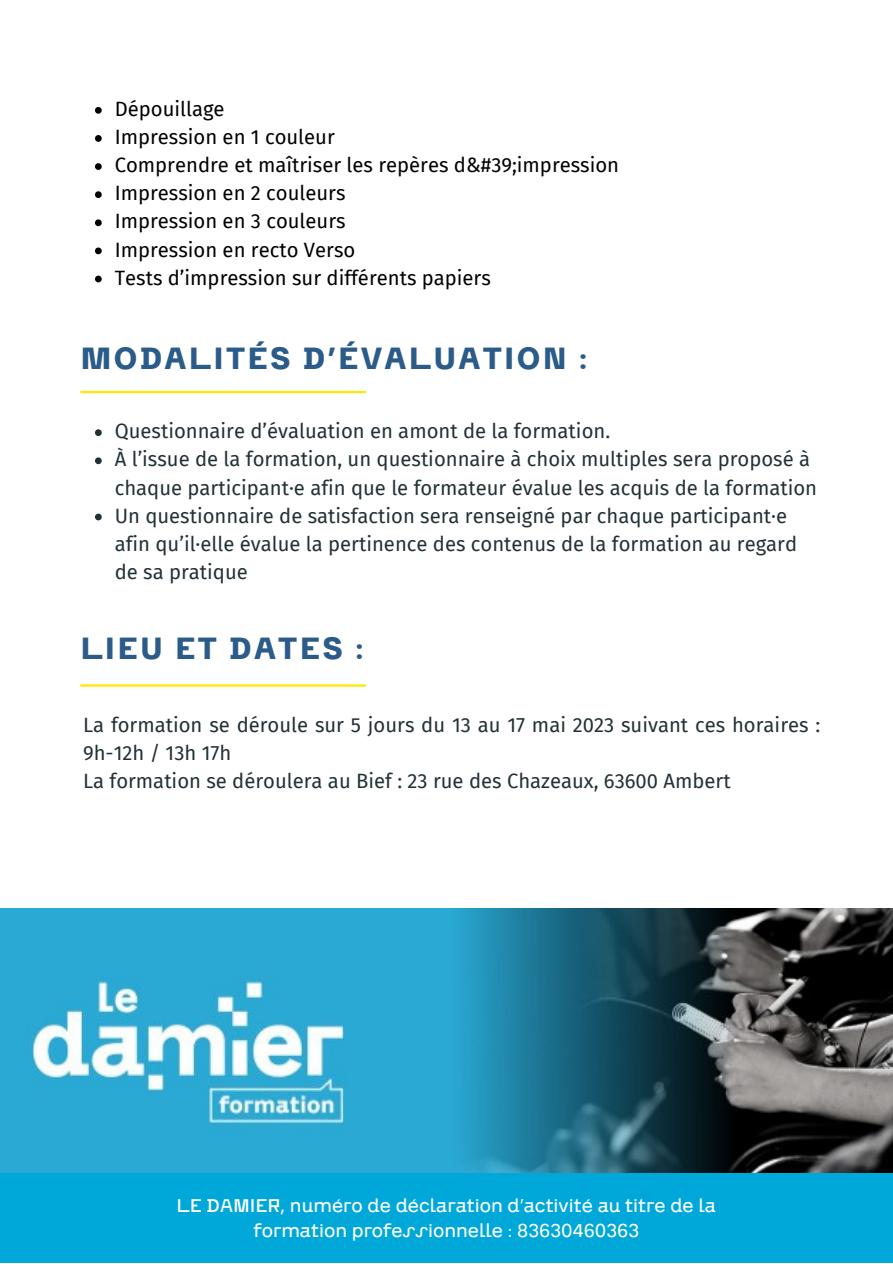
<style>
.page{position:relative;width:893px;height:1264px;background:#fff}
.page>*{position:absolute;margin:0;border:0;box-sizing:border-box;transform-origin:0 0}
.t1{font:700 30px "CA Saygon";letter-spacing:.075em;color:#2b5b89}
.t2{font:20.25px/28px "Fira Sans";color:#223136}
.t3{font:20.25px/28px "Fira Sans";color:#000}
.t4{font:300 18px/24.8px "CA Saygon";color:#fff;text-align:center}
</style>
<div class="page">
<img style="left:0;top:909px;width:892px;height:264px">
<div style="left:0;top:1173px;width:892px;height:89px;background:#00a8da"></div>
<svg style="left:95px;top:107px;width:7px;height:7px"></svg>
<svg style="left:95px;top:135px;width:7px;height:7px"></svg>
<svg style="left:95px;top:163px;width:7px;height:7px"></svg>
<svg style="left:95px;top:191px;width:7px;height:7px"></svg>
<svg style="left:95px;top:219px;width:7px;height:7px"></svg>
<svg style="left:95px;top:247px;width:7px;height:7px"></svg>
<svg style="left:95px;top:276px;width:7px;height:6px"></svg>
<svg style="left:95px;top:429px;width:7px;height:7px"></svg>
<svg style="left:95px;top:457px;width:7px;height:7px"></svg>
<svg style="left:95px;top:513px;width:7px;height:7px"></svg>
<hr style="left:80px;top:391px;width:286px;height:2px;background:#ffe700">
<hr style="left:80px;top:684px;width:286px;height:2px;background:#ffe700">
<p class="t3" style="left:115px;top:94px;width:506px">Dépouillage<br>Impression en 1 couleur<br>Comprendre et maîtriser les repères d&amp;#39;impression<br>Impression en 2 couleurs<br>Impression en 3 couleurs<br>Impression en recto Verso<br>Tests d’impression sur différents papiers</p>
<h1 class="t1" style="left:80px;top:333px;width:508px">MODALITÉS D’ÉVALUATION :</h1>
<p class="t2" style="left:115px;top:416px;width:703px">Questionnaire d’évaluation en amont de la formation.<br>À l’issue de la formation, un questionnaire à choix multiples sera proposé à chaque participant·e afin que le formateur évalue les acquis de la formation Un questionnaire de satisfaction sera renseigné par chaque participant·e afin qu’il·elle évalue la pertinence des contenus de la formation au regard de sa pratique</p>
<h1 class="t1" style="left:80px;top:622px;width:285px">LIEU ET DATES :</h1>
<p class="t2" style="left:83px;top:710px;width:738px">La formation se déroule sur 5 jours du 13 au 17 mai 2023 suivant ces horaires :<br>9h-12h / 13h 17h<br>La formation se déroulera au Bief : 23 rue des Chazeaux, 63600 Ambert</p>
<p class="t4" style="left:176px;top:1192px;width:541px">LE DAMIER, numéro de déclaration d’activité au titre de la formation professionnelle : 83630460363</p>
</div>
